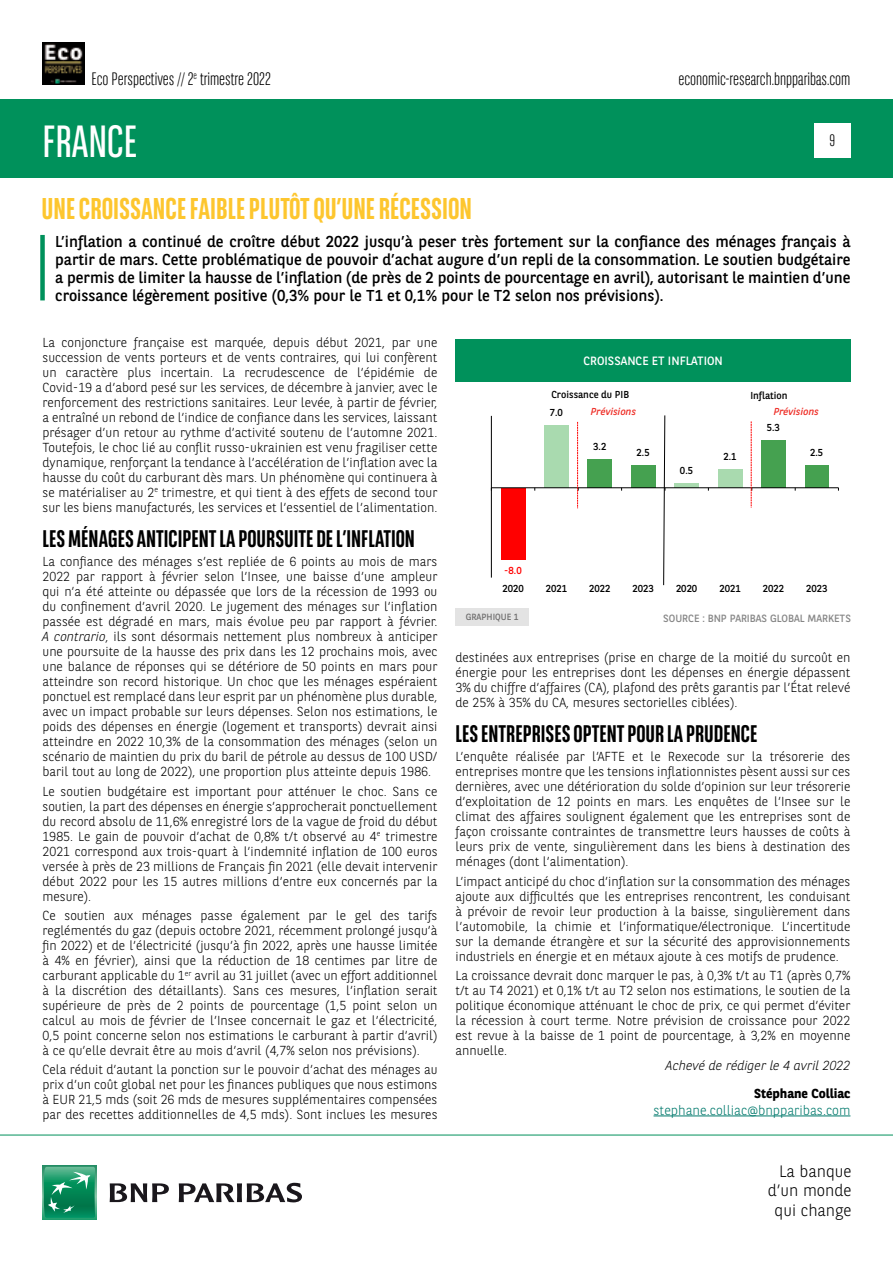
<style>
.page{position:relative;width:893px;height:1263px;background:#fff}
.page>*{position:absolute;margin:0;border:0;box-sizing:border-box;transform-origin:0 0}
.t1{font:45px "BNPP Sans Condensed";color:#fff}
.t2{font:700 30px "BNPP Sans Condensed";color:#fdc62e}
.t3{font:700 24px "BNPP Sans Condensed";color:#000}
.t4{font:300 18px "BNPP Sans Condensed";color:#000}
.t5{font:300 16.5px/19.8px "BNPP Sans";color:#000;text-align:right}
.t6{font:300 16.5px "BNPP Sans Condensed";color:#000}
.t7{font:15.75px/18px "BNPP Sans";color:#000;text-align:justify}
.t8{font:300 13.5px "BNPP Sans";color:#00796c}
.t9{font:300 13.05px/15px "BNPP Sans";color:#000;text-align:justify}
.t10{font:italic 300 13.05px "BNPP Sans";color:#000}
.t11{font:700 13.05px "BNPP Sans";color:#000}
.t12{font:12px "BNPP Sans";color:#fff}
.t13{font:10.5px "BNPP Sans";color:#878787}
.t14{font:10.05px "BNPP Sans";color:#000}
.t15{font:italic 10.05px "BNPP Sans";letter-spacing:.005em;color:#ee2d26}
.t16{font:10.05px "BNPP Sans";color:#f00}
.t17{font:9px "BNPP Sans";color:#706f6f}
.s1{font-style:italic}
</style>
<div class="page">
<img style="left:43px;top:43px;width:42px;height:42px">
<div style="left:1px;top:99px;width:892px;height:78px;background:#00915b"></div>
<svg style="left:43px;top:1166px;width:53px;height:53px"></svg>
<svg style="left:44px;top:1167px;width:51px;height:51px;background:#26996e"></svg>
<svg style="left:110px;top:1183px;width:59px;height:19px"></svg>
<svg style="left:179px;top:1183px;width:123px;height:19px"></svg>
<hr style="left:0;top:1135px;width:893px;height:1px;background:#00915b">
<div style="left:814px;top:123px;width:36px;height:34px;background:#fff"></div>
<div style="left:40px;top:235px;width:5px;height:65px;background:#00915b"></div>
<hr style="left:653px;top:1115px;width:197px;height:1px;background:#00796c">
<div style="left:501px;top:488px;width:24px;height:72px;background:#f00"></div>
<div style="left:544px;top:425px;width:24px;height:63px;background:#a9daaf"></div>
<div style="left:588px;top:459px;width:24px;height:29px;background:#45a150"></div>
<div style="left:631px;top:465px;width:24px;height:23px;background:#45a150"></div>
<div style="left:675px;top:483px;width:24px;height:5px;background:#a9daaf"></div>
<div style="left:718px;top:469px;width:24px;height:19px;background:#a9daaf"></div>
<div style="left:761px;top:440px;width:24px;height:48px;background:#45a150"></div>
<div style="left:805px;top:465px;width:24px;height:23px;background:#45a150"></div>
<hr style="left:491px;top:416px;width:1px;height:162px;background:#000">
<hr style="left:491px;top:487px;width:347px;height:1px;background:#000">
<svg style="left:577px;top:422px;width:2px;height:86px"></svg>
<svg style="left:751px;top:421px;width:1px;height:86px"></svg>
<svg style="left:663px;top:415px;width:3px;height:171px"></svg>
<div style="left:455px;top:339px;width:396px;height:42px;background:#00915b"></div>
<div style="left:455px;top:608px;width:74px;height:18px;background:#e3e3e3"></div>
<h3 class="t4" style="left:91px;top:67px;width:181px">Eco Perspectives // 2<sup>e</sup> trimestre 2022</h3>
<h1 class="t1" style="left:43px;top:113px;width:96px">FRANCE</h1>
<h2 class="t2" style="left:41px;top:191px;width:432px">UNE CROISSANCE FAIBLE PLUTÔT QU’UNE RÉCESSION</h2>
<h3 class="t4" style="left:678px;top:67px;width:174px">economic-research.bnpparibas.com</h3>
<p class="t6" style="left:829px;top:130px;width:7px">9</p>
<p class="t7" style="left:55px;top:232px;width:797px">L’inflation a continué de croître début 2022 jusqu’à peser très fortement sur la confiance des ménages français à partir de mars. Cette problématique de pouvoir d’achat augure d’un repli de la consommation. Le soutien budgétaire a permis de limiter la hausse de l’inflation (de près de 2 points de pourcentage en avril), autorisant le maintien d’une croissance légèrement positive (0,3% pour le T1 et 0,1% pour le T2 selon nos prévisions).</p>
<p class="t9" style="left:43px;top:334px;width:396px">La conjoncture française est marquée, depuis début 2021, par une succession de vents porteurs et de vents contraires, qui lui confèrent un caractère plus incertain. La recrudescence de l’épidémie de Covid-19 a d’abord pesé sur les services, de décembre à janvier, avec le renforcement des restrictions sanitaires. Leur levée, à partir de février, a entraîné un rebond de l’indice de confiance dans les services, laissant présager d’un retour au rythme d’activité soutenu de l’automne 2021.<br>Toutefois, le choc lié au conflit russo-ukrainien est venu fragiliser cette dynamique, renforçant la tendance à l’accélération de l’inflation avec la hausse du coût du carburant dès mars. Un phénomène qui continuera à se matérialiser au 2<sup>e</sup> trimestre, et qui tient à des effets de second tour sur les biens manufacturés, les services et l’essentiel de l’alimentation.</p>
<h3 class="t3" style="left:43px;top:525px;width:374px">LES MÉNAGES ANTICIPENT LA POURSUITE DE L’INFLATION</h3>
<p class="t9" style="left:43px;top:554px;width:396px">La confiance des ménages s’est repliée de 6 points au mois de mars 2022 par rapport à février selon l’Insee, une baisse d’une ampleur qui n’a été atteinte ou dépassée que lors de la récession de 1993 ou du confinement d’avril 2020. Le jugement des ménages sur l’inflation passée est dégradé en mars, mais évolue peu par rapport à février.<br><span class="s1">A contrario</span>, ils sont désormais nettement plus nombreux à anticiper une poursuite de la hausse des prix dans les 12 prochains mois, avec une balance de réponses qui se détériore de 50 points en mars pour atteindre son record historique. Un choc que les ménages espéraient ponctuel est remplacé dans leur esprit par un phénomène plus durable, avec un impact probable sur leurs dépenses. Selon nos estimations, le poids des dépenses en énergie (logement et transports) devrait ainsi atteindre en 2022 10,3% de la consommation des ménages (selon un scénario de maintien du prix du baril de pétrole au dessus de 100 USD/ baril tout au long de 2022), une proportion plus atteinte depuis 1986.</p>
<p class="t9" style="left:43px;top:783px;width:396px">Le soutien budgétaire est important pour atténuer le choc. Sans ce soutien, la part des dépenses en énergie s’approcherait ponctuellement du record absolu de 11,6% enregistré lors de la vague de froid du début 1985. Le gain de pouvoir d’achat de 0,8% t/t observé au 4<sup>e</sup> trimestre 2021 correspond aux trois-quart à l’indemnité inflation de 100 euros versée à près de 23 millions de Français fin 2021 (elle devait intervenir début 2022 pour les 15 autres millions d’entre eux concernés par la mesure).</p>
<p class="t9" style="left:43px;top:907px;width:397px">Ce soutien aux ménages passe également par le gel des tarifs reglémentés du gaz (depuis octobre 2021, récemment prolongé jusqu’à fin 2022) et de l’électricité (jusqu’à fin 2022, après une hausse limitée à 4% en février), ainsi que la réduction de 18 centimes par litre de carburant applicable du 1<sup>er</sup> avril au 31 juillet (avec un effort additionnel à la discrétion des détaillants). Sans ces mesures, l’inflation serait supérieure de près de 2 points de pourcentage (1,5 point selon un calcul au mois de février de l’Insee concernait le gaz et l’électricité, 0,5 point concerne selon nos estimations le carburant à partir d’avril) à ce qu’elle devrait être au mois d’avril (4,7% selon nos prévisions).</p>
<p class="t9" style="left:43px;top:1061px;width:396px">Cela réduit d’autant la ponction sur le pouvoir d’achat des ménages au prix d’un coût global net pour les finances publiques que nous estimons à EUR 21,5 mds (soit 26 mds de mesures supplémentaires compensées par des recettes additionnelles de 4,5 mds). Sont inclues les mesures</p>
<p class="t12" style="left:584px;top:352px;width:141px">CROISSANCE ET INFLATION</p>
<p class="t14" style="left:551px;top:388px;width:79px">Croissance du PIB</p>
<p class="t14" style="left:750px;top:388px;width:39px">Inflation</p>
<p class="t15" style="left:591px;top:404px;width:47px">Prévisions</p>
<p class="t15" style="left:774px;top:405px;width:47px">Prévisions</p>
<p class="t14" style="left:550px;top:405px;width:15px">7.0</p>
<p class="t14" style="left:767px;top:421px;width:15px">5.3</p>
<p class="t14" style="left:593px;top:439px;width:15px">3.2</p>
<p class="t14" style="left:637px;top:446px;width:15px">2.5</p>
<p class="t14" style="left:810px;top:446px;width:15px">2.5</p>
<p class="t14" style="left:723px;top:449px;width:15px">2.1</p>
<p class="t14" style="left:680px;top:464px;width:15px">0.5</p>
<p class="t16" style="left:504px;top:563px;width:19px">-8.0</p>
<p class="t14" style="left:502px;top:581px;width:23px">2020</p>
<p class="t14" style="left:546px;top:581px;width:23px">2021</p>
<p class="t14" style="left:589px;top:581px;width:23px">2022</p>
<p class="t14" style="left:633px;top:581px;width:23px">2023</p>
<p class="t14" style="left:676px;top:581px;width:23px">2020</p>
<p class="t14" style="left:719px;top:581px;width:23px">2021</p>
<p class="t14" style="left:763px;top:581px;width:23px">2022</p>
<p class="t14" style="left:806px;top:581px;width:23px">2023</p>
<p class="t17" style="left:466px;top:611px;width:54px">GRAPHIQUE 1</p>
<p class="t13" style="left:663px;top:611px;width:189px">SOURCE : BNP PARIBAS GLOBAL MARKETS</p>
<p class="t9" style="left:455px;top:649px;width:396px">destinées aux entreprises (prise en charge de la moitié du surcoût en énergie pour les entreprises dont les dépenses en énergie dépassent 3% du chiffre d’affaires (CA), plafond des prêts garantis par l’État relevé de 25% à 35% du CA, mesures sectorielles ciblées).</p>
<h3 class="t3" style="left:455px;top:720px;width:303px">LES ENTREPRISES OPTENT POUR LA PRUDENCE</h3>
<p class="t9" style="left:455px;top:749px;width:396px">L’enquête réalisée par l’AFTE et le Rexecode sur la trésorerie des entreprises montre que les tensions inflationnistes pèsent aussi sur ces dernières, avec une détérioration du solde d’opinion sur leur trésorerie d’exploitation de 12 points en mars. Les enquêtes de l’Insee sur le climat des affaires soulignent également que les entreprises sont de façon croissante contraintes de transmettre leurs hausses de coûts à leurs prix de vente, singulièrement dans les biens à destination des ménages (dont l’alimentation).</p>
<p class="t9" style="left:455px;top:873px;width:396px">L’impact anticipé du choc d’inflation sur la consommation des ménages ajoute aux difficultés que les entreprises rencontrent, les conduisant à prévoir de revoir leur production à la baisse, singulièrement dans l’automobile, la chimie et l’informatique/électronique. L’incertitude sur la demande étrangère et sur la sécurité des approvisionnements industriels en énergie et en métaux ajoute à ces motifs de prudence.</p>
<p class="t9" style="left:455px;top:967px;width:397px">La croissance devrait donc marquer le pas, à 0,3% t/t au T1 (après 0,7% t/t au T4 2021) et 0,1% t/t au T2 selon nos estimations, le soutien de la politique économique atténuant le choc de prix, ce qui permet d’éviter la récession à court terme. Notre prévision de croissance pour 2022 est revue à la baisse de 1 point de pourcentage, à 3,2% en moyenne annuelle.</p>
<p class="t10" style="left:666px;top:1056px;width:186px">Achevé de rédiger le 4 avril 2022</p>
<p class="t11" style="left:754px;top:1085px;width:98px">Stéphane Colliac</p>
<p class="t8" style="left:653px;top:1101px;width:198px">stephane.colliac@bnpparibas.com</p>
<p class="t5" style="left:768px;top:1160px;width:85px">La banque d’un monde qui change</p>
</div>
